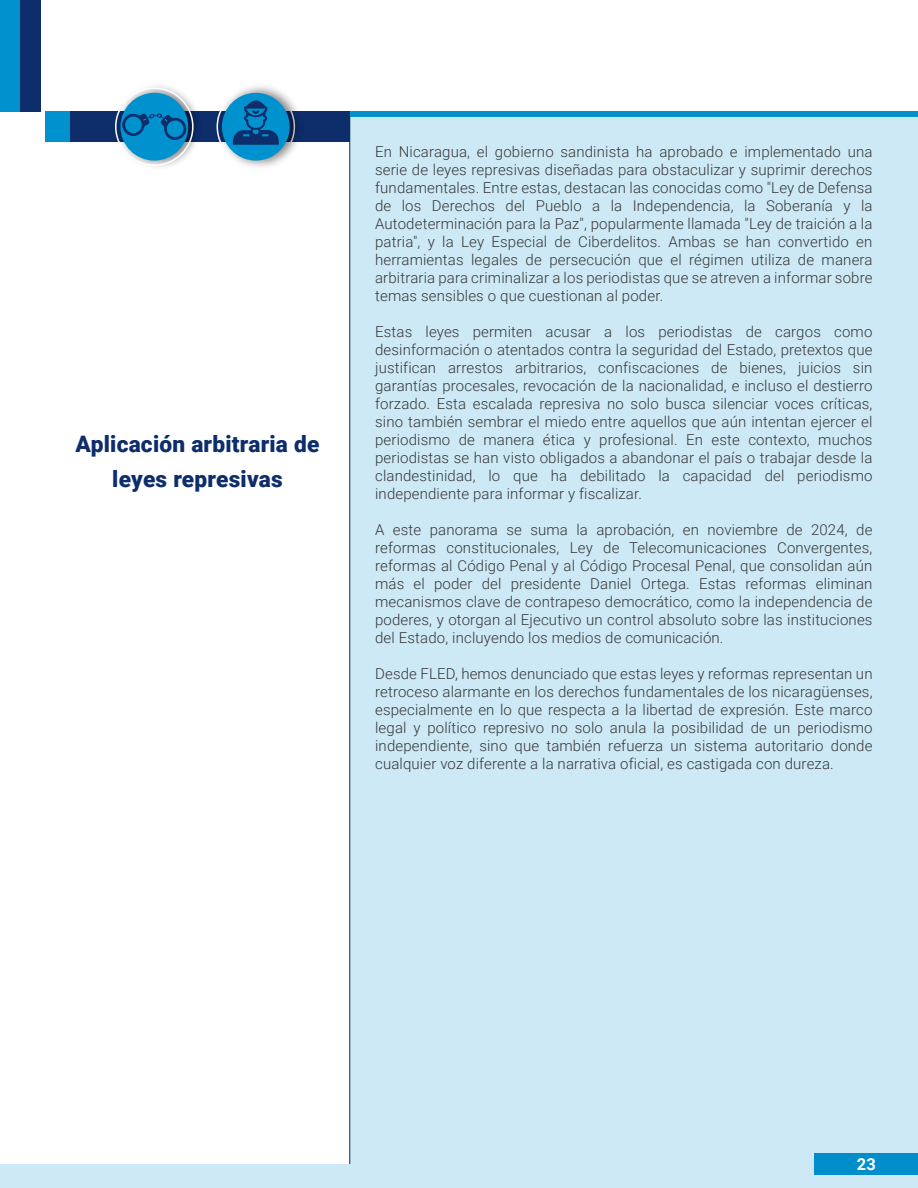
<style>
.page{position:relative;width:918px;height:1188px;background:#fff}
.page>*{position:absolute;margin:0;border:0;box-sizing:border-box;transform-origin:0 0}
.t1{font:900 22.65px/35.1px "Roboto";letter-spacing:.01em;color:#0d2d6b;text-align:center}
.t2{font:700 16.5px "Roboto";color:#fff}
.t3{font:300 15px/18px "Roboto";letter-spacing:.01em;color:#373737;text-align:justify}
</style>
<div class="page">
<div style="left:0;top:1164px;width:918px;height:24px;background:#cde9f5"></div>
<div style="left:0;top:0;width:20px;height:111px;background:#0092ce"></div>
<div style="left:20px;top:0;width:20px;height:111px;background:#0d2d6b"></div>
<div style="left:815px;top:1153px;width:103px;height:22px;background:#018ecb"></div>
<div style="left:350px;top:115px;width:568px;height:1049px;background:#cde9f5"></div>
<hr style="left:349px;top:111px;width:1px;height:1053px;background:#0d2d6b">
<div style="left:45px;top:111px;width:305px;height:31px;background:#0d2d6b"></div>
<div style="left:45px;top:111px;width:25px;height:31px;background:#0092ce"></div>
<div style="left:350px;top:111px;width:568px;height:5px;background:#0092ce"></div>
<img style="left:216px;top:86px;width:82px;height:81px">
<div style="left:222px;top:93px;width:68px;height:68px;background:#0092ce;border-radius:50%"></div>
<svg style="left:230px;top:99px;width:49px;height:46px"></svg>
<img style="left:115px;top:86px;width:82px;height:81px">
<div style="left:120px;top:93px;width:68px;height:68px;background:#0092ce;border-radius:50%"></div>
<div style="left:115px;top:87px;width:79px;height:79px;border:2px solid #fff;border-radius:50%"></div>
<svg style="left:119px;top:113px;width:70px;height:30px"></svg>
<h1 class="t1" style="left:76px;top:426px;width:245px">Aplicación arbitraria de leyes represivas</h1>
<p class="t3" style="left:375px;top:142px;width:499px">En Nicaragua, el gobierno sandinista ha aprobado e implementado una serie de leyes represivas diseñadas para obstaculizar y suprimir derechos fundamentales. Entre estas, destacan las conocidas como "Ley de Defensa de los Derechos del Pueblo a la Independencia, la Soberanía y la Autodeterminación para la Paz", popularmente llamada "Ley de traición a la patria", y la Ley Especial de Ciberdelitos. Ambas se han convertido en herramientas legales de persecución que el régimen utiliza de manera arbitraria para criminalizar a los periodistas que se atreven a informar sobre temas sensibles o que cuestionan al poder.</p>
<p class="t3" style="left:375px;top:322px;width:499px">Estas leyes permiten acusar a los periodistas de cargos como desinformación o atentados contra la seguridad del Estado, pretextos que justifican arrestos arbitrarios, confiscaciones de bienes, juicios sin garantías procesales, revocación de la nacionalidad, e incluso el destierro forzado. Esta escalada represiva no solo busca silenciar voces críticas, sino también sembrar el miedo entre aquellos que aún intentan ejercer el periodismo de manera ética y profesional. En este contexto, muchos periodistas se han visto obligados a abandonar el país o trabajar desde la clandestinidad, lo que ha debilitado la capacidad del periodismo independiente para informar y fiscalizar.</p>
<p class="t3" style="left:375px;top:520px;width:499px">A este panorama se suma la aprobación, en noviembre de 2024, de reformas constitucionales, Ley de Telecomunicaciones Convergentes, reformas al Código Penal y al Código Procesal Penal, que consolidan aún más el poder del presidente Daniel Ortega. Estas reformas eliminan mecanismos clave de contrapeso democrático, como la independencia de poderes, y otorgan al Ejecutivo un control absoluto sobre las instituciones del Estado, incluyendo los medios de comunicación.</p>
<p class="t3" style="left:375px;top:664px;width:499px">Desde FLED, hemos denunciado que estas leyes y reformas representan un retroceso alarmante en los derechos fundamentales de los nicaragüenses, especialmente en lo que respecta a la libertad de expresión. Este marco legal y político represivo no solo anula la posibilidad de un periodismo independiente, sino que también refuerza un sistema autoritario donde cualquier voz diferente a la narrativa oficial, es castigada con dureza.</p>
<p class="t2" style="left:857px;top:1152px;width:21px">23</p>
</div>
